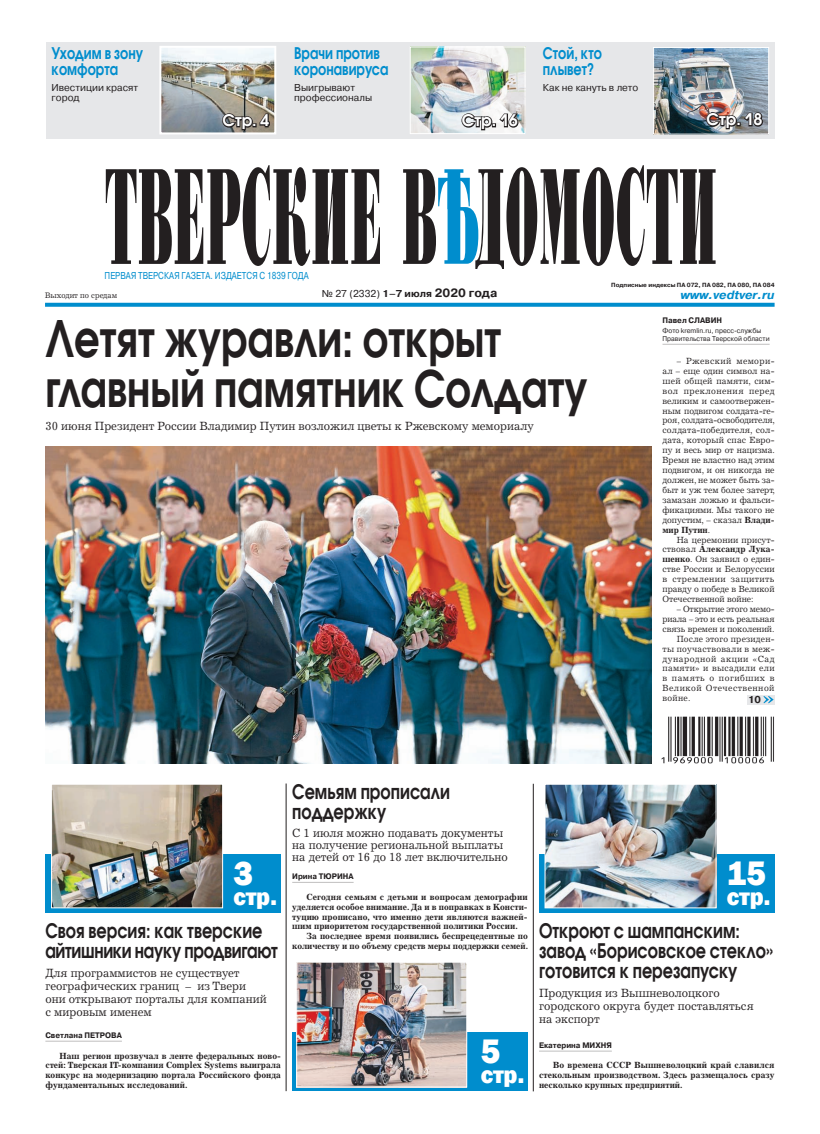
<style>
.page{position:relative;width:820px;height:1134px;background:#fff}
.page>*{position:absolute;margin:0;border:0;box-sizing:border-box;transform-origin:0 0}
.t1{font:600 50px/50px "Avant Garde Gothic C";color:#231f20;scale:.8 1}
.t2{font:800 35px "Franklin Gothic";color:#fff;scale:.95 1}
.t3{font:800 25px "Franklin Gothic";letter-spacing:.01em;color:#fff;scale:.95 1}
.t4{font:600 20px/20px "Avant Garde Gothic C";color:#231f20;scale:.8 1}
.t5{font:600 20px/20px "Avant Garde Gothic C";letter-spacing:-.02em;color:#231f20;scale:.8 1}
.t6{font:600 16px/16px "Avant Garde Gothic C";color:#008dcd;scale:.8 1}
.t7{font:600 16px "Avant Garde Gothic C";color:#fff}
.t8{font:12px/13px "Excelsior Cyr Upright";color:#231f20;scale:.95 1}
.t9{font:italic 700 12px "Pragmatica C";color:#008dcd}
.t10{font:10px/10px "Pragmatica C";color:#231f20}
.t11{font:10px "Pragmatica C";color:#008dcd;scale:.8 1}
.t12{font:700 10px "Pragmatica C";color:#231f20}
.t13{font:700 9px/9.9px "Excelsior Cyr";color:#231f20;text-align:justify;scale:.95 1}
.t14{font:9px "Excelsior Cyr Upright";color:#231f20;scale:.95 1}
.t15{font:700 9px/9.9px "Excelsior Cyr";color:#231f20;text-align:justify;scale:.96 1}
.t16{font:9px "Excelsior Cyr Upright";color:#231f20;scale:.96 1}
.t17{font:9px "Excelsior Cyr Upright";color:#231f20;scale:.94 1}
.t18{font:9px "Excelsior Cyr Upright";letter-spacing:.05em;color:#231f20;scale:.96 1}
.t19{font:9px "Excelsior Cyr Upright";letter-spacing:.055em;color:#231f20;scale:.96 1}
.t20{font:9px "Excelsior Cyr Upright";letter-spacing:.04em;color:#231f20;scale:.96 1}
.t21{font:9px "Excelsior Cyr Upright";letter-spacing:.025em;color:#231f20;scale:.95 1}
.t22{font:9px "Excelsior Cyr Upright";letter-spacing:.02em;color:#231f20;scale:.96 1}
.t23{font:9px "Excelsior Cyr Upright";letter-spacing:.025em;color:#231f20;scale:.94 1}
.t24{font:9px "Excelsior Cyr Upright";letter-spacing:.035em;color:#231f20;scale:.95 1}
.t25{font:700 8px "Pragmatica C";color:#231f20;scale:.95 1}
.t26{font:8px "Excelsior Cyr Upright";color:#231f20;scale:.95 1}
.t27{font:7px/8px "Pragmatica C";color:#231f20;scale:.95 1}
.t28{font:700 6px "Pragmatica C";color:#231f20}
.s1{font-weight:700}
.s2{font-weight:700;font-size:12px}
.s3{font-family:"Excelsior Cyr";font-weight:700}
.s4{font-family:"Excelsior Cyr Upright";font-weight:400}
</style>
<div class="page">
<img style="left:661px;top:716px;width:113px;height:48px">
<svg style="left:45px;top:303px;width:729px;height:4px;background:#0f93cf"></svg>
<svg style="left:106px;top:165px;width:609px;height:104px"></svg>
<svg style="left:438px;top:169px;width:40px;height:95px"></svg>
<div style="left:46px;top:42px;width:728px;height:97px;background:#e6e7e9"></div>
<div style="left:292px;top:1032px;width:235px;height:59px;background:#008dcd"></div>
<div style="left:45px;top:854px;width:236px;height:59px;background:#008dcd"></div>
<hr style="left:533px;top:784px;width:1px;height:307px;background:#231f20">
<hr style="left:286px;top:783px;width:1px;height:308px;background:#231f20">
<div style="left:746px;top:695px;width:28px;height:9px;background:#e6e7e9"></div>
<svg style="left:763px;top:696px;width:10px;height:7px"></svg>
<img style="left:53px;top:786px;width:168px;height:120px">
<div style="left:51px;top:784px;width:172px;height:124px;border:1px solid #fff"></div>
<div style="left:538px;top:854px;width:236px;height:59px;background:#008dcd"></div>
<img style="left:546px;top:786px;width:168px;height:120px">
<div style="left:544px;top:784px;width:172px;height:124px;border:1px solid #fff"></div>
<img style="left:298px;top:964px;width:167px;height:121px">
<div style="left:296px;top:962px;width:171px;height:125px;border:1px solid #fff"></div>
<hr style="left:539px;top:1051px;width:72px;height:1px;background:#c0bfbf">
<hr style="left:292px;top:882px;width:61px;height:1px;background:#c0bfbf">
<hr style="left:45px;top:1041px;width:77px;height:1px;background:#c0bfbf">
<img style="left:654px;top:49px;width:112px;height:84px">
<div style="left:652px;top:47px;width:116px;height:88px;border:1px solid #fff"></div>
<svg style="left:704px;top:111px;width:59px;height:19px"></svg>
<img style="left:411px;top:48px;width:112px;height:84px">
<div style="left:409px;top:46px;width:116px;height:88px;border:1px solid #fff"></div>
<svg style="left:460px;top:112px;width:59px;height:19px"></svg>
<img style="left:162px;top:49px;width:111px;height:82px">
<div style="left:159px;top:46px;width:117px;height:88px;border:2px solid #fff"></div>
<svg style="left:221px;top:111px;width:50px;height:20px"></svg>
<img style="left:45px;top:446px;width:606px;height:318px">
<hr style="left:662px;top:344px;width:107px;height:1px;background:#c0bfbf">
<p class="t6" style="left:52px;top:47px;width:116px">Уходим в зону комфорта</p>
<p class="t10" style="left:52px;top:83px;width:88px">Ивестиции красят город</p>
<p class="t6" style="left:294px;top:47px;width:119px">Врачи против коронавируса</p>
<p class="t10" style="left:294px;top:83px;width:79px">Выигрывают профессионалы</p>
<p class="t7" style="left:222px;top:114px;width:48px">Стр. 4</p>
<p class="t7" style="left:462px;top:114px;width:57px">Стр. 16</p>
<p class="t6" style="left:542px;top:47px;width:75px">Стой, кто плывет?</p>
<p class="t10" style="left:542px;top:83px;width:97px">Как не кануть в лето</p>
<p class="t7" style="left:706px;top:113px;width:57px">Стр. 18</p>
<p class="t11" style="left:105px;top:272px;width:257px">ПЕРВАЯ ТВЕРСКАЯ ГАЗЕТА. ИЗДАЕТСЯ С 1839 ГОДА</p>
<p class="t28" style="left:611px;top:282px;width:165px">Подписные индексы ПА 072, ПА 082, ПА 080, ПА 084</p>
<p class="t26" style="left:45px;top:292px;width:77px">Выходит по средам</p>
<p class="t10" style="left:322px;top:289px;width:177px">№ 27 (2332) <span class="s1">1–7 июля</span> <span class="s2">2020 года</span></p>
<p class="t9" style="left:680px;top:290px;width:96px">www.vedtver.ru</p>
<p class="t1" style="left:45px;top:318px;width:679px">Летят журавли: открыт главный памятник Солдату</p>
<p class="t8" style="left:45px;top:420px;width:515px">30 июня Президент России Владимир Путин возложил цветы к Ржевскому мемориалу</p>
<p class="t25" style="left:662px;top:318px;width:64px">Павел СЛАВИН</p>
<p class="t27" style="left:662px;top:327px;width:114px">Фото kremlin.ru, пресс-службы<br>Правительства Тверской области</p>
<p class="t20" style="left:676px;top:357px;width:103px">– Ржевский мемори-</p>
<p class="t16" style="left:662px;top:367px;width:118px">ал – еще один символ на-</p>
<p class="t22" style="left:662px;top:377px;width:118px">шей общей памяти, сим-</p>
<p class="t18" style="left:662px;top:387px;width:118px">вол преклонения перед</p>
<p class="t14" style="left:662px;top:397px;width:119px">великим и самоотвержен-</p>
<p class="t14" style="left:662px;top:407px;width:119px">ным подвигом солдата-ге-</p>
<p class="t17" style="left:662px;top:417px;width:121px">роя, солдата-освободителя,</p>
<p class="t16" style="left:662px;top:427px;width:118px">солдата-победителя, сол-</p>
<p class="t16" style="left:662px;top:437px;width:118px">дата, который спас Евро-</p>
<p class="t14" style="left:662px;top:447px;width:120px">пу и весь мир от нацизма.</p>
<p class="t14" style="left:662px;top:457px;width:119px">Время не властно над этим</p>
<p class="t14" style="left:662px;top:467px;width:119px">подвигом, и он никогда не</p>
<p class="t14" style="left:662px;top:476px;width:119px">должен, не может быть за-</p>
<p class="t14" style="left:662px;top:486px;width:120px">быт и уж тем более затерт,</p>
<p class="t14" style="left:662px;top:496px;width:119px">замазан ложью и фальси-</p>
<p class="t14" style="left:662px;top:506px;width:119px">фикациями. Мы такого не</p>
<p class="t14" style="left:662px;top:516px;width:119px">допустим, – сказал <span class="s3">Влади-</span></p>
<p class="t13" style="left:662px;top:525px;width:52px">мир Путин<span class="s4">.</span></p>
<p class="t16" style="left:676px;top:536px;width:103px">На церемонии присут-</p>
<p class="t15" style="left:662px;top:545px;width:118px"><span class="s4">ствовал</span> Александр Лука-</p>
<p class="t14" style="left:662px;top:556px;width:119px"><span class="s3">шенко</span>. Он заявил о един-</p>
<p class="t16" style="left:662px;top:566px;width:118px">стве России и Белоруссии</p>
<p class="t20" style="left:662px;top:576px;width:118px">в стремлении защитить</p>
<p class="t14" style="left:662px;top:586px;width:119px">правду о победе в Великой</p>
<p class="t14" style="left:662px;top:596px;width:97px">Отечественной войне:</p>
<p class="t17" style="left:676px;top:605px;width:105px">– Открытие этого мемо-</p>
<p class="t17" style="left:662px;top:615px;width:121px">риала – это и есть реальная</p>
<p class="t14" style="left:662px;top:625px;width:119px">связь времен и поколений.</p>
<p class="t23" style="left:676px;top:635px;width:105px">После этого президен-</p>
<p class="t21" style="left:662px;top:645px;width:119px">ты поучаствовали в меж-</p>
<p class="t19" style="left:662px;top:655px;width:118px">дународной акции «Сад</p>
<p class="t24" style="left:662px;top:665px;width:119px">памяти» и высадили ели</p>
<p class="t19" style="left:662px;top:675px;width:118px">в память о погибших в</p>
<p class="t18" style="left:662px;top:685px;width:118px">Великой Отечественной</p>
<p class="t14" style="left:662px;top:695px;width:31px">войне.</p>
<p class="t12" style="left:747px;top:696px;width:15px">10</p>
<p class="t2" style="left:233px;top:852px;width:22px">3</p>
<p class="t3" style="left:233px;top:882px;width:47px">стр.</p>
<p class="t5" style="left:45px;top:923px;width:292px">Своя версия: как тверские айтишники науку продвигают</p>
<p class="t8" style="left:45px;top:967px;width:234px">Для программистов не существует географических границ – из Твери они открывают порталы для компаний с мировым именем</p>
<p class="t25" style="left:45px;top:1032px;width:82px">Светлана ПЕТРОВА</p>
<p class="t13" style="left:45px;top:1051px;width:249px;text-indent:14px">Наш регион прозвучал в ленте федеральных ново&shy;стей: Тверская IT-компания Complex Systems выиграла конкурс на модернизацию портала Российского фонда фундаментальных исследований.</p>
<p class="t4" style="left:292px;top:784px;width:199px">Семьям прописали поддержку</p>
<p class="t8" style="left:292px;top:828px;width:228px;line-height:12px">С 1 июля можно подавать документы на получение региональной выплаты на детей от 16 до 18 лет включительно</p>
<p class="t25" style="left:292px;top:873px;width:66px">Ирина ТЮРИНА</p>
<p class="t15" style="left:306px;top:892px;width:232px">Сегодня семьям с детьми и вопросам демографии</p>
<p class="t13" style="left:292px;top:902px;width:249px">уделяется особое внимание. Да и в поправках в Консти-</p>
<p class="t13" style="left:292px;top:912px;width:249px">туцию прописано, что именно дети являются важней-</p>
<p class="t13" style="left:292px;top:922px;width:239px">шим приоритетом государственной политики России.</p>
<p class="t13" style="left:306px;top:932px;width:234px">За последнее время появились беспрецедентные по</p>
<p class="t13" style="left:292px;top:942px;width:249px">количеству и по объему средств меры поддержки семей.</p>
<p class="t2" style="left:480px;top:1031px;width:22px">5</p>
<p class="t3" style="left:480px;top:1060px;width:47px">стр.</p>
<p class="t2" style="left:726px;top:852px;width:43px">15</p>
<p class="t3" style="left:726px;top:882px;width:47px">стр.</p>
<p class="t4" style="left:539px;top:923px;width:294px">Откроют с шампанским: завод «Борисовское стекло» готовится к перезапуску</p>
<p class="t8" style="left:539px;top:987px;width:227px">Продукция из Вышневолоцкого городского округа будет поставляться на экспорт</p>
<p class="t25" style="left:539px;top:1042px;width:78px">Екатерина МИХНЯ</p>
<p class="t15" style="left:539px;top:1061px;width:247px;text-indent:14px">Во времена СССР Вышневолоцкий край славился стекольным производством. Здесь размещалось сразу несколько крупных предприятий.</p>
</div>
